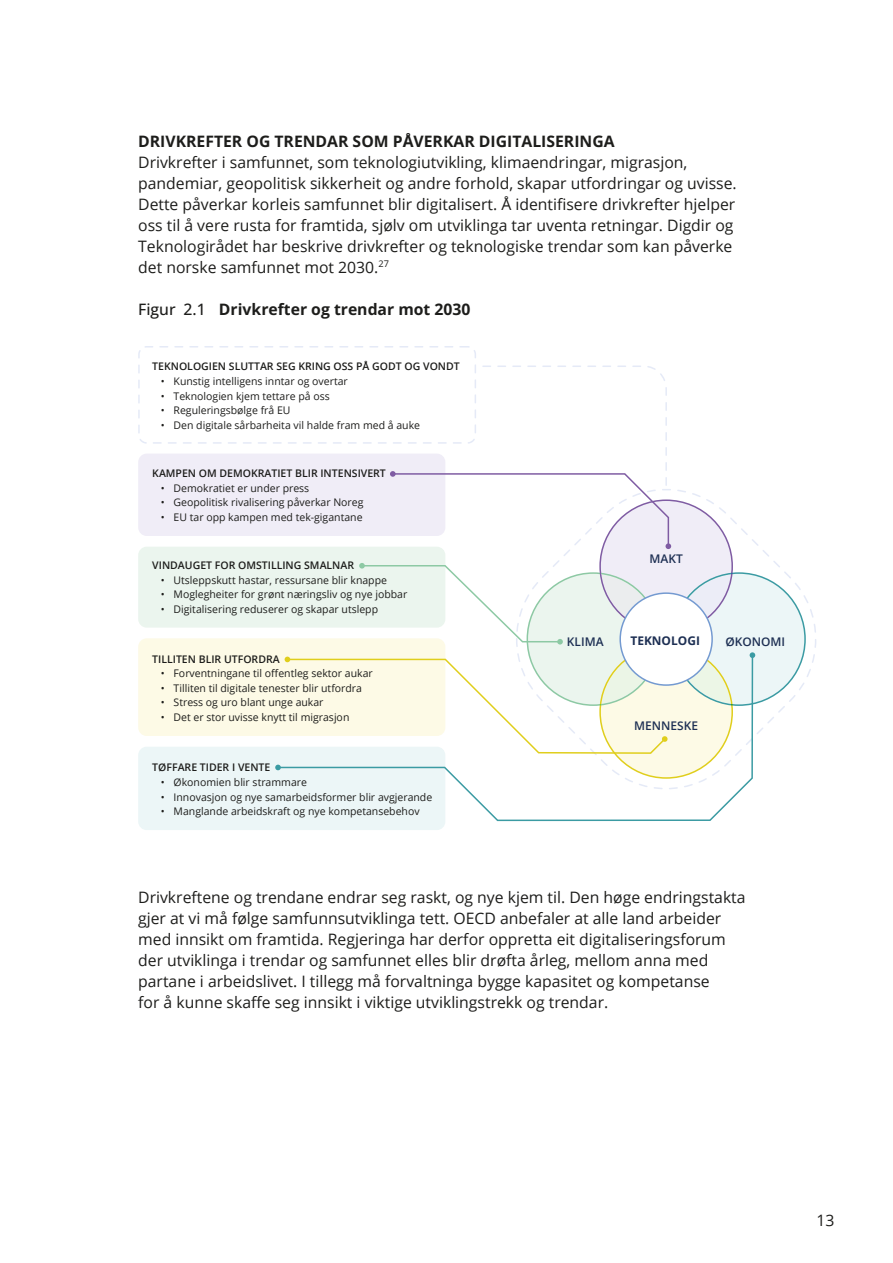
<style>
.page{position:relative;width:893px;height:1263px;background:#fff}
.page>*{position:absolute;margin:0;border:0;box-sizing:border-box;transform-origin:0 0}
.t1{font:15.75px/21px "Open Sans";color:#1d1d1b}
.avsnitt-tittel{font:700 15.75px "Open Sans";color:#1d1d1b}
.t2{font:600 12px "Open Sans";color:#1d2f53}
.t3{font:700 12px "Open Sans";color:#1d2f53}
.t4{font:10.5px "Open Sans";color:#1d1d1b}
.t5{font:600 10.5px "Open Sans";color:#1d1d1b}
.s1{font-weight:500}
</style>
<div class="page">
<svg style="left:516px;top:490px;width:300px;height:244px"></svg>
<div style="left:138px;top:547px;width:307px;height:81px;background:#ebf5ee;border-radius:9px"></div>
<div style="left:138px;top:638px;width:307px;height:98px;background:#fdfae6;border-radius:9px"></div>
<div style="left:138px;top:747px;width:307px;height:83px;background:#ecf6f7;border-radius:9px"></div>
<div style="left:527px;top:573px;width:132px;height:132px;background:#ebf5ee;border-radius:50%"></div>
<div style="left:673px;top:573px;width:132px;height:132px;background:#ecf6f7;border-radius:50%"></div>
<div style="left:600px;top:500px;width:132px;height:132px;background:#f0edf7;border-radius:50%"></div>
<div style="left:620px;top:593px;width:92px;height:92px;background:#fff;border-radius:50%"></div>
<div style="left:619px;top:592px;width:94px;height:94px;border:2px solid #749ad1;border-radius:50%"></div>
<svg style="left:277px;top:654px;width:477px;height:168px"></svg>
<svg style="left:275px;top:765px;width:6px;height:5px"></svg>
<svg style="left:750px;top:652px;width:5px;height:6px"></svg>
<svg style="left:285px;top:657px;width:383px;height:98px"></svg>
<svg style="left:359px;top:563px;width:204px;height:81px"></svg>
<svg style="left:138px;top:346px;width:533px;height:203px"></svg>
<p class="avsnitt-tittel" style="left:138px;top:130px;width:478px">DRIVKREFTER OG TRENDAR SOM PÅVERKAR DIGITALISERINGA</p>
<p class="t1" style="left:138px;top:151px;width:600px">Drivkrefter i samfunnet, som teknologiutvikling, klimaendringar, migrasjon, pandemiar, geopolitisk sikkerheit og andre forhold, skapar utfordringar og uvisse.<br>Dette påverkar korleis samfunnet blir digitalisert. Å identifisere drivkrefter hjelper oss til å vere rusta for framtida, sjølv om utviklinga tar uventa retningar. Digdir og Teknologirådet har beskrive drivkrefter og teknologiske trendar som kan påverke det norske samfunnet mot 2030.<sup>27</sup></p>
<p class="avsnitt-tittel" style="left:138px;top:298px;width:334px"><span class="s1">Figur 2.1</span> Drivkrefter og trendar mot 2030</p>
<p class="t5" style="left:152px;top:359px;width:309px">TEKNOLOGIEN SLUTTAR SEG KRING OSS PÅ GODT OG VONDT</p>
<p class="t4" style="left:161px;top:374px;width:188px">• Kunstig intelligens inntar og overtar</p>
<p class="t4" style="left:161px;top:389px;width:170px">• Teknologien kjem tettare på oss</p>
<p class="t4" style="left:161px;top:403px;width:131px">• Reguleringsbølge frå EU</p>
<p class="t4" style="left:161px;top:418px;width:261px">• Den digitale sårbarheita vil halde fram med å auke</p>
<p class="t5" style="left:152px;top:466px;width:235px">KAMPEN OM DEMOKRATIET BLIR INTENSIVERT</p>
<p class="t4" style="left:161px;top:481px;width:150px">• Demokratiet er under press</p>
<p class="t4" style="left:161px;top:495px;width:204px">• Geopolitisk rivalisering påverkar Noreg</p>
<p class="t4" style="left:161px;top:510px;width:203px">• EU tar opp kampen med tek-gigantane</p>
<p class="t5" style="left:152px;top:558px;width:203px">VINDAUGET FOR OMSTILLING SMALNAR</p>
<p class="t4" style="left:161px;top:573px;width:228px">• Utsleppskutt hastar, ressursane blir knappe</p>
<p class="t4" style="left:161px;top:587px;width:248px">• Moglegheiter for grønt næringsliv og nye jobbar</p>
<p class="t4" style="left:161px;top:602px;width:219px">• Digitalisering reduserer og skapar utslepp</p>
<p class="t5" style="left:152px;top:652px;width:129px">TILLITEN BLIR UTFORDRA</p>
<p class="t4" style="left:161px;top:666px;width:213px">• Forventningane til offentleg sektor aukar</p>
<p class="t4" style="left:161px;top:681px;width:203px">• Tilliten til digitale tenester blir utfordra</p>
<p class="t4" style="left:161px;top:695px;width:164px">• Stress og uro blant unge aukar</p>
<p class="t4" style="left:161px;top:710px;width:190px">• Det er stor uvisse knytt til migrasjon</p>
<p class="t5" style="left:152px;top:760px;width:120px">TØFFARE TIDER I VENTE</p>
<p class="t4" style="left:161px;top:775px;width:148px">• Økonomien blir strammare</p>
<p class="t4" style="left:161px;top:789px;width:273px">• Innovasjon og nye samarbeidsformer blir avgjerande</p>
<p class="t4" style="left:161px;top:804px;width:260px">• Manglande arbeidskraft og nye kompetansebehov</p>
<p class="t2" style="left:649px;top:551px;width:35px">MAKT</p>
<p class="t3" style="left:630px;top:632px;width:71px">TEKNOLOGI</p>
<p class="t2" style="left:567px;top:633px;width:38px">KLIMA</p>
<p class="t2" style="left:725px;top:633px;width:61px">ØKONOMI</p>
<p class="t2" style="left:634px;top:718px;width:65px">MENNESKE</p>
<p class="t1" style="left:138px;top:886px;width:609px">Drivkreftene og trendane endrar seg raskt, og nye kjem til. Den høge endringstakta gjer at vi må følge samfunnsutviklinga tett. OECD anbefaler at alle land arbeider med innsikt om framtida. Regjeringa har derfor oppretta eit digitaliseringsforum der utviklinga i trendar og samfunnet elles blir drøfta årleg, mellom anna med partane i arbeidslivet. I tillegg må forvaltninga bygge kapasitet og kompetanse<br>for å kunne skaffe seg innsikt i viktige utviklingstrekk og trendar.</p>
<p class="t1" style="left:816px;top:1209px;width:20px">13</p>
</div>
